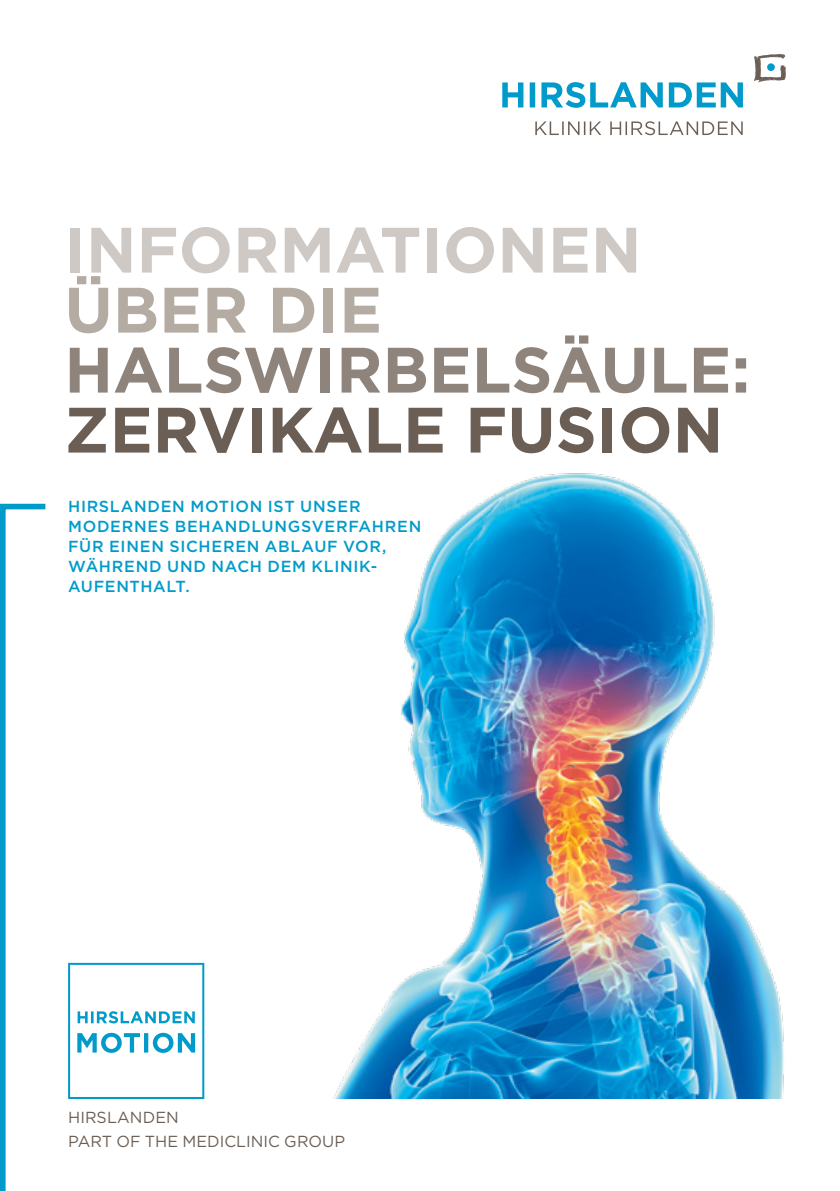
<style>
.page{position:relative;width:840px;height:1191px;background:#fff}
.page>*{position:absolute;margin:0;border:0;box-sizing:border-box;transform-origin:0 0}
.t1{font:700 64px "Gotham";color:#8e847c}
.t2{font:700 64px "Gotham";color:#6b5f55}
.t3{font:700 64px "Gotham";color:#cfc9c5}
.t4{font:700 64px "Gotham";color:#b4aba3}
.t5{font:500 16px/20px "Gotham";letter-spacing:.045em;color:#009bcb}
.t6{font:16px/24px "Gotham";letter-spacing:.005em;color:#6b5f55}
</style>
<div class="page">
<img style="left:333px;top:473px;width:451px;height:625px">
<svg style="left:0;top:503px;width:46px;height:688px"></svg>
<svg style="left:68px;top:963px;width:136px;height:136px"></svg>
<svg style="left:754px;top:54px;width:31px;height:29px"></svg>
<svg style="left:766px;top:63px;width:8px;height:8px"></svg>
<svg style="left:502px;top:82px;width:240px;height:26px"></svg>
<svg style="left:535px;top:121px;width:207px;height:14px"></svg>
<h1 class="t3" style="left:64px;top:207px;width:578px">INFORMATIONEN</h1>
<h1 class="t4" style="left:64px;top:267px;width:319px">ÜBER DIE</h1>
<h1 class="t1" style="left:64px;top:327px;width:687px">HALSWIRBELSÄULE:</h1>
<h1 class="t2" style="left:64px;top:387px;width:660px">ZERVIKALE FUSION</h1>
<p class="t5" style="left:68px;top:496px;width:354px">HIRSLANDEN MOTION IST UNSER<br>MODERNES BEHANDLUNGSVERFAHREN<br>FÜR EINEN SICHEREN ABLAUF VOR,<br>WÄHREND UND NACH DEM KLINIK-<br>AUFENTHALT.</p>
<p class="t6" style="left:68px;top:1105px;width:278px">HIRSLANDEN<br>PART OF THE MEDICLINIC GROUP</p>
</div>
